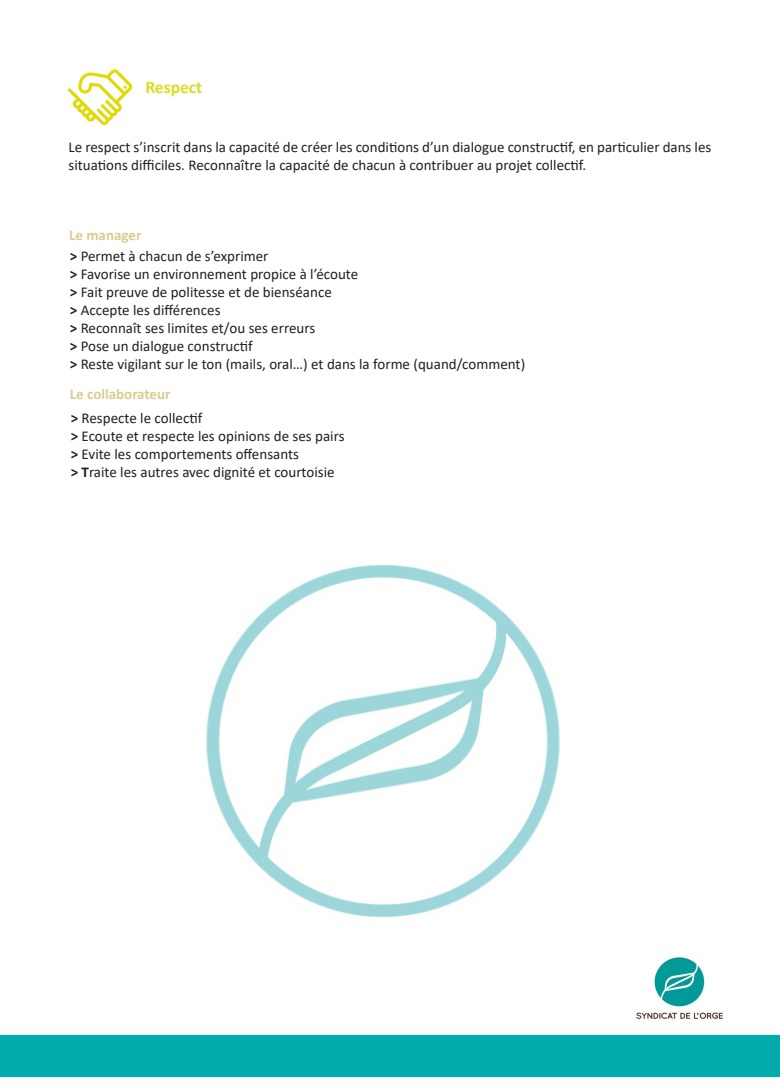
<style>
.page{position:relative;width:780px;height:1088px;background:#fff}
.page>*{position:absolute;margin:0;border:0;box-sizing:border-box;transform-origin:0 0}
.t1{font:700 17.5px "Calibri";color:#d6df21}
.t2{font:15px/18px "Calibri";color:#231f20}
.t3{font:700 15px "Calibri";color:#dacc8f}
.s1{font-weight:700}
</style>
<div class="page">
<div style="left:0;top:1035px;width:780px;height:41px;background:#00aaad"></div>
<img style="left:636px;top:957px;width:87px;height:63px">
<img style="left:68px;top:69px;width:63px;height:56px">
<img style="left:206px;top:565px;width:354px;height:352px">
<p class="t1" style="left:145px;top:75px;width:58px">Respect</p>
<p class="t2" style="left:69px;top:138px;width:644px">Le respect s’inscrit dans la capacité de créer les conditions d’un dialogue constructif, en particulier dans les situations difficiles. Reconnaître la capacité de chacun à contribuer au projet collectif.</p>
<p class="t3" style="left:69px;top:224px;width:74px">Le manager</p>
<p class="t2" style="left:70px;top:247px;width:200px"><span class="s1">&gt;</span> Permet à chacun de s’exprimer</p>
<p class="t2" style="left:70px;top:265px;width:290px"><span class="s1">&gt;</span> Favorise un environnement propice à l’écoute</p>
<p class="t2" style="left:70px;top:283px;width:263px"><span class="s1">&gt;</span> Fait preuve de politesse et de bienséance</p>
<p class="t2" style="left:70px;top:301px;width:152px"><span class="s1">&gt;</span> Accepte les différences</p>
<p class="t2" style="left:70px;top:319px;width:247px"><span class="s1">&gt;</span> Reconnaît ses limites et/ou ses erreurs</p>
<p class="t2" style="left:70px;top:337px;width:184px"><span class="s1">&gt;</span> Pose un dialogue constructif</p>
<p class="t2" style="left:70px;top:355px;width:457px"><span class="s1">&gt;</span> Reste vigilant sur le ton (mails, oral…) et dans la forme (quand/comment)</p>
<p class="t3" style="left:70px;top:384px;width:102px">Le collaborateur</p>
<p class="t2" style="left:71px;top:409px;width:133px"><span class="s1">&gt;</span> Respecte le collectif</p>
<p class="t2" style="left:71px;top:427px;width:275px"><span class="s1">&gt;</span> Ecoute et respecte les opinions de ses pairs</p>
<p class="t2" style="left:71px;top:445px;width:230px"><span class="s1">&gt;</span> Evite les comportements offensants</p>
<p class="t2" style="left:71px;top:463px;width:265px"><span class="s1">&gt; T</span>raite les autres avec dignité et courtoisie</p>
</div>
